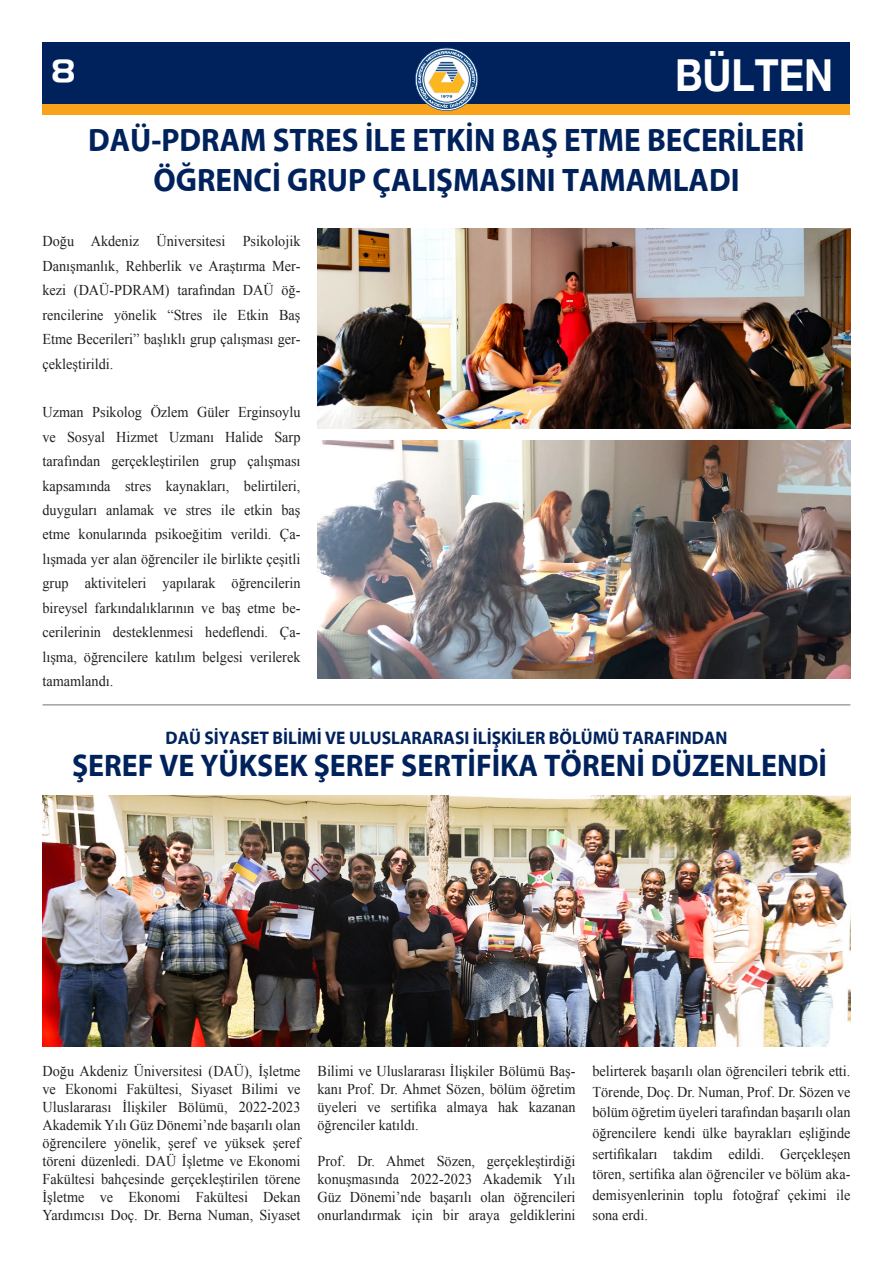
<style>
.page{position:relative;width:893px;height:1263px;background:#fff}
.page>*{position:absolute;margin:0;border:0;box-sizing:border-box;transform-origin:0 0}
.t1{font:700 44.1px "Helvetica Neue EMU";color:#fff;scale:.89 1}
.t2{font:700 32.7px "Myriad EMU";color:#00225c;scale:.95 1}
.t3{font:700 31.5px "Myriad EMU";color:#00225c;scale:.95 1}
.t4{font:31.5px "Handel EMU";color:#fff}
.t5{font:700 18.3px "Myriad EMU";color:#00225c;scale:.95 1}
.t6{font:15px/24.5px "Times New Roman";color:#231f20;text-align:justify;scale:.95 1}
</style>
<div class="page">
<div style="left:43px;top:43px;width:807px;height:72px;background:#f9a31b"></div>
<div style="left:43px;top:43px;width:807px;height:61px;background:#00225c"></div>
<svg style="left:415px;top:48px;width:63px;height:63px"></svg>
<img style="left:317px;top:441px;width:533px;height:237px">
<img style="left:317px;top:228px;width:533px;height:201px">
<hr style="left:43px;top:704px;width:807px;height:1px;background:#939598">
<img style="left:43px;top:795px;width:807px;height:251px">
<p class="t4" style="left:52px;top:52px;width:25px">8</p>
<p class="t1" style="left:675px;top:48px;width:179px">BÜLTEN</p>
<p class="t2" style="left:88px;top:122px;width:756px">DAÜ-PDRAM STRES İLE ETKİN BAŞ ETME BECERİLERİ</p>
<p class="t2" style="left:153px;top:163px;width:618px">ÖĞRENCİ GRUP ÇALIŞMASINI TAMAMLADI</p>
<p class="t6" style="left:43px;top:229px;width:273px">Doğu Akdeniz Üniversitesi Psikolojik Danışmanlık, Rehberlik ve Araştırma Mer&shy;kezi (DAÜ-PDRAM) tarafından DAÜ öğ&shy;rencilerine yönelik “Stres ile Etkin Baş Etme Becerileri” başlıklı grup çalışması ger&shy;çekleştirildi.</p>
<p class="t6" style="left:43px;top:400px;width:273px">Uzman Psikolog Özlem Güler Erginsoylu ve Sosyal Hizmet Uzmanı Halide Sarp tarafından gerçekleştirilen grup çalışması kapsamında stres kaynakları, belirtileri, duyguları anlamak ve stres ile etkin baş etme konularında psikoeğitim verildi. Ça&shy;lışmada yer alan öğrenciler ile birlikte çeşitli grup aktiviteleri yapılarak öğrencilerin bireysel farkındalıklarının ve baş etme be&shy;cerilerinin desteklenmesi hedeflendi. Ça&shy;lışma, öğrencilere katılım belgesi verilerek tamamlandı.</p>
<p class="t5" style="left:166px;top:728px;width:593px">DAÜ SİYASET BİLİMİ VE ULUSLARARASI İLİŞKİLER BÖLÜMÜ TARAFINDAN</p>
<p class="t3" style="left:72px;top:748px;width:796px">ŞEREF VE YÜKSEK ŞEREF SERTİFİKA TÖRENİ DÜZENLENDİ</p>
<p class="t6" style="left:43px;top:1062px;width:273px;line-height:18px">Doğu Akdeniz Üniversitesi (DAÜ), İşletme ve Ekonomi Fakültesi, Siyaset Bilimi ve Uluslararası İlişkiler Bölümü, 2022-2023<br>Akademik Yılı Güz Dönemi’nde başarılı olan öğrencilere yönelik, şeref ve yüksek şeref töreni düzenledi. DAÜ İşletme ve Ekonomi Fakültesi bahçesinde gerçekleştirilen törene İşletme ve Ekonomi Fakültesi Dekan Yardımcısı Doç. Dr. Berna Numan, Siyaset</p>
<p class="t6" style="left:317px;top:1062px;width:273px;line-height:18px">Bilimi ve Uluslararası İlişkiler Bölümü Baş&shy;kanı Prof. Dr. Ahmet Sözen, bölüm öğretim üyeleri ve sertifika almaya hak kazanan öğrenciler katıldı.</p>
<p class="t6" style="left:317px;top:1152px;width:273px;line-height:18px">Prof. Dr. Ahmet Sözen, gerçekleştirdiği konuşmasında 2022-2023 Akademik Yılı Güz Dönemi’nde başarılı olan öğrencileri onurlandırmak için bir araya geldiklerini</p>
<p class="t6" style="left:592px;top:1060px;width:273px;line-height:20.7px">belirterek başarılı olan öğrencileri tebrik etti.<br>Törende, Doç. Dr. Numan, Prof. Dr. Sözen ve bölüm öğretim üyeleri tarafından başarılı olan öğrencilere kendi ülke bayrakları eşliğinde sertifikaları takdim edildi. Gerçekleşen tören, sertifika alan öğrenciler ve bölüm aka&shy;demisyenlerinin toplu fotoğraf çekimi ile sona erdi.</p>
</div>
